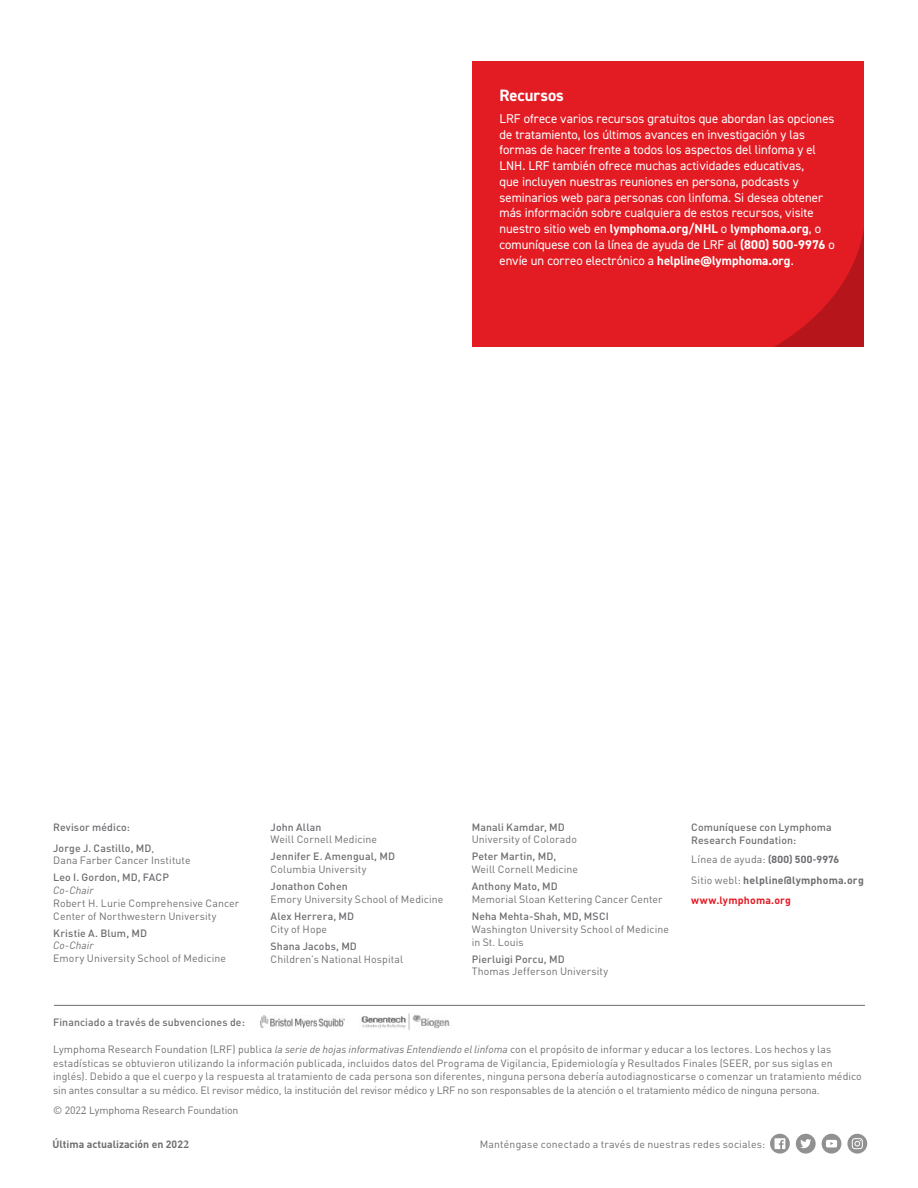
<style>
.page{position:relative;width:918px;height:1188px;background:#fff}
.page>*{position:absolute;margin:0;border:0;box-sizing:border-box;transform-origin:0 0}
.Red_SideBar_Heading{font:700 16.5px "DIN2014";letter-spacing:-.005em;color:#fff}
.Red_Sidebar_Body_Cop{font:12.75px/15.8px "DIN2014";color:#fff}
.t1{font:10.5px/13.5px "DINOT";letter-spacing:.01em;color:#6d6e71}
.t2{font:500 10.5px/13.5px "DINOT";letter-spacing:.01em;color:#6d6e71}
.t3{font:10.5px "DINOT";letter-spacing:-.015em;color:#6d6e71}
.t4{font:700 10.5px "DINOT";color:#6d6e71}
.t5{font:italic 10.5px "DINOT";letter-spacing:.005em;color:#6d6e71}
.s1{font-weight:700}
.s2{font-weight:400}
.s3{font-family:"DIN2014";font-weight:700}
.s4{font-weight:700;color:#e31b23}
.s5{font-style:italic}
.s6{font-family:"Minion Pro";font-size:12px}
</style>
<div class="page">
<div style="left:822px;top:1134px;width:19px;height:20px;background:#919191;border-radius:50%"></div>
<svg style="left:826px;top:1140px;width:11px;height:7px"></svg>
<div style="left:796px;top:1134px;width:20px;height:20px;background:#919191;border-radius:50%"></div>
<svg style="left:800px;top:1139px;width:11px;height:9px"></svg>
<svg style="left:847px;top:1134px;width:20px;height:20px"></svg>
<svg style="left:852px;top:1138px;width:11px;height:11px"></svg>
<svg style="left:770px;top:1134px;width:20px;height:20px"></svg>
<svg style="left:775px;top:1138px;width:10px;height:11px"></svg>
<div style="left:472px;top:61px;width:392px;height:286px;background:#e31b23"></div>
<svg style="left:774px;top:229px;width:90px;height:118px"></svg>
<hr style="left:54px;top:1005px;width:811px;height:1px;background:#808285">
<img style="left:260px;top:1016px;width:85px;height:11px">
<img style="left:361px;top:1013px;width:90px;height:17px">
<p class="Red_SideBar_Heading" style="left:500px;top:84px;width:66px">Recursos</p>
<p class="Red_Sidebar_Body_Cop" style="left:500px;top:110px;width:337px">LRF ofrece varios recursos gratuitos que abordan las opciones de tratamiento, los últimos avances en investigación y las formas de hacer frente a todos los aspectos del linfoma y el LNH. LRF también ofrece muchas actividades educativas,<br>que incluyen nuestras reuniones en persona, podcasts y seminarios web para personas con linfoma. Si desea obtener más información sobre cualquiera de estos recursos, visite nuestro sitio web en <span class="s1">lymphoma.org/NHL</span> o <span class="s1">lymphoma.org</span>, o comuníquese con la línea de ayuda de LRF al <span class="s1">(800) 500-9976</span> o envíe un correo electrónico a <span class="s1">helpline@lymphoma.org</span>.</p>
<p class="t2" style="left:53px;top:816px;width:103px;line-height:21px">Revisor médico:<br>Jorge J. Castillo, MD<span class="s2">,</span></p>
<p class="t1" style="left:53px;top:854px;width:139px">Dana Farber Cancer Institute</p>
<p class="t2" style="left:53px;top:871px;width:117px">Leo I. Gordon, MD, FACP</p>
<p class="t5" style="left:53px;top:884px;width:42px">Co-Chair</p>
<p class="t1" style="left:53px;top:897px;width:188px;line-height:12.8px">Robert H. Lurie Comprehensive Cancer<br>Center of Northwestern University</p>
<p class="t2" style="left:53px;top:926px;width:95px">Kristie A. Blum, MD</p>
<p class="t5" style="left:53px;top:939px;width:42px">Co-Chair</p>
<p class="t1" style="left:53px;top:952px;width:174px">Emory University School of Medicine</p>
<p class="t2" style="left:53px;top:1015px;width:193px">Financiado a través de subvenciones de:</p>
<p class="t2" style="left:271px;top:820px;width:52px">John Allan</p>
<p class="t1" style="left:271px;top:833px;width:108px">Weill Cornell Medicine</p>
<p class="t2" style="left:271px;top:850px;width:126px">Jennifer E. Amengual, MD</p>
<p class="t1" style="left:271px;top:862px;width:97px">Columbia University</p>
<p class="t2" style="left:271px;top:879px;width:79px">Jonathon Cohen</p>
<p class="t1" style="left:271px;top:892px;width:174px">Emory University School of Medicine</p>
<p class="t2" style="left:271px;top:909px;width:85px">Alex Herrera, MD</p>
<p class="t1" style="left:271px;top:922px;width:58px">City of Hope</p>
<p class="t2" style="left:271px;top:939px;width:88px">Shana Jacobs, MD</p>
<p class="t1" style="left:271px;top:952px;width:134px">Children’s National Hospital</p>
<p class="t2" style="left:472px;top:820px;width:95px">Manali Kamdar, MD</p>
<p class="t1" style="left:472px;top:833px;width:107px">University of Colorado</p>
<p class="t2" style="left:472px;top:850px;width:86px">Peter Martin, MD,</p>
<p class="t1" style="left:472px;top:862px;width:108px">Weill Cornell Medicine</p>
<p class="t2" style="left:472px;top:879px;width:88px">Anthony Mato, MD</p>
<p class="t1" style="left:472px;top:892px;width:192px">Memorial Sloan Kettering Cancer Center</p>
<p class="t2" style="left:472px;top:909px;width:139px">Neha Mehta-Shah, MD, MSCI</p>
<p class="t1" style="left:472px;top:922px;width:199px;line-height:12.8px">Washington University School of Medicine in St. Louis</p>
<p class="t2" style="left:472px;top:952px;width:95px">Pierluigi Porcu, MD</p>
<p class="t1" style="left:472px;top:965px;width:138px">Thomas Jefferson University</p>
<p class="t2" style="left:691px;top:820px;width:142px">Comuníquese con Lymphoma<br>Research Foundation:</p>
<p class="t1" style="left:691px;top:848px;width:174px;line-height:20.9px">Línea de ayuda: <span class="s3">(800) 500-9976<br></span>Sitio webl: <span class="s1">helpline@lymphoma.org </span><span class="s4">www.lymphoma.org</span></p>
<p class="t1" style="left:53px;top:1043px;width:810px">Lymphoma Research Foundation (LRF) publica <span class="s5">la serie de hojas informativas Entendiendo el linfoma</span> con el propósito de informar y educar a los lectores. Los hechos y las estadísticas se obtuvieron utilizando la información publicada, incluidos datos del Programa de Vigilancia, Epidemiología y Resultados Finales (SEER, por sus siglas en inglés). Debido a que el cuerpo y la respuesta al tratamiento de cada persona son diferentes, ninguna persona debería autodiagnosticarse o comenzar un tratamiento médico sin antes consultar a su médico. El revisor médico, la institución del revisor médico y LRF no son responsables de la atención o el tratamiento médico de ninguna persona.</p>
<p class="t3" style="left:53px;top:1104px;width:187px">© 202<span class="s6">2</span> Lymphoma Research Foundation</p>
<p class="t4" style="left:52px;top:1137px;width:138px">Última actualización en 202<span class="s6">2</span></p>
<p class="t1" style="left:480px;top:1137px;width:287px">Manténgase conectado a través de nuestras redes sociales:</p>
</div>
